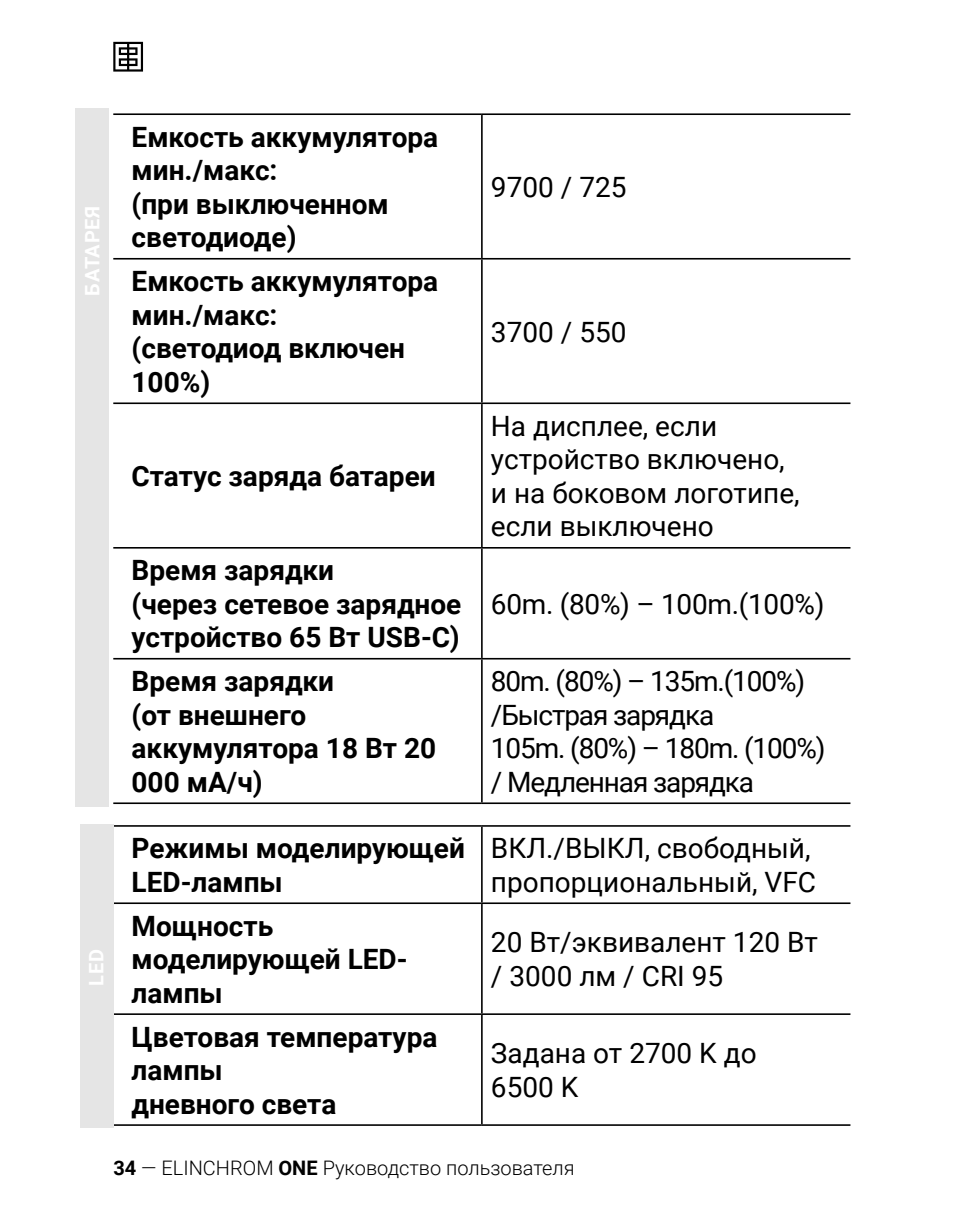
<style>
.page{position:relative;width:964px;height:1225px;background:#fff}
.page>*{position:absolute;margin:0;border:0;box-sizing:border-box;transform-origin:0 0}
.t1{font:700 28px/33.6px "Roboto";color:#000}
.t2{font:28px/33.6px "Roboto";color:#000}
.t3{font:28px/33.6px "Roboto";letter-spacing:-.04em;color:#000}
.t4{font:300 20px "Roboto";color:#000}
.t5{font:700 20px "Roboto";letter-spacing:.035em;color:#fff}
.s1{font-weight:700}
</style>
<div class="page">
<hr style="left:113px;top:113px;width:369px;height:2px;background:#000">
<hr style="left:482px;top:113px;width:368px;height:2px;background:#000">
<hr style="left:113px;top:258px;width:369px;height:1px;background:#000">
<hr style="left:482px;top:258px;width:368px;height:1px;background:#000">
<hr style="left:113px;top:402px;width:369px;height:2px;background:#000">
<hr style="left:482px;top:402px;width:368px;height:2px;background:#000">
<hr style="left:113px;top:547px;width:369px;height:1px;background:#000">
<hr style="left:482px;top:547px;width:368px;height:1px;background:#000">
<hr style="left:113px;top:658px;width:369px;height:1px;background:#000">
<hr style="left:482px;top:658px;width:368px;height:1px;background:#000">
<hr style="left:113px;top:802px;width:369px;height:2px;background:#000">
<hr style="left:482px;top:802px;width:368px;height:2px;background:#000">
<hr style="left:113px;top:825px;width:369px;height:1px;background:#000">
<hr style="left:482px;top:825px;width:368px;height:1px;background:#000">
<hr style="left:113px;top:902px;width:369px;height:2px;background:#000">
<hr style="left:482px;top:902px;width:368px;height:2px;background:#000">
<hr style="left:113px;top:1013px;width:369px;height:2px;background:#000">
<hr style="left:482px;top:1013px;width:368px;height:2px;background:#000">
<hr style="left:113px;top:1124px;width:369px;height:1px;background:#000">
<hr style="left:482px;top:1124px;width:368px;height:1px;background:#000">
<hr style="left:481px;top:115px;width:2px;height:143px;background:#000">
<hr style="left:481px;top:259px;width:2px;height:143px;background:#000">
<hr style="left:481px;top:404px;width:2px;height:143px;background:#000">
<hr style="left:481px;top:548px;width:2px;height:110px;background:#000">
<hr style="left:481px;top:659px;width:2px;height:143px;background:#000">
<hr style="left:481px;top:826px;width:2px;height:76px;background:#000">
<hr style="left:481px;top:904px;width:2px;height:109px;background:#000">
<hr style="left:481px;top:1015px;width:2px;height:109px;background:#000">
<div style="left:75px;top:108px;width:34px;height:698px;background:#e5e5e5"></div>
<div style="left:80px;top:824px;width:33px;height:304px;background:#e5e5e5"></div>
<svg style="left:113px;top:42px;width:30px;height:30px"></svg>
<p class="t5" style="left:78px;top:296px;width:92px;rotate:-90deg">БАТАРЕЯ</p>
<p class="t5" style="left:82px;top:986px;width:38px;rotate:-90deg">LED</p>
<p class="t1" style="left:132px;top:119px;width:308px">Емкость аккумулятора мин./макс:<br>(при выключенном светодиоде)</p>
<p class="t1" style="left:132px;top:263px;width:308px">Емкость аккумулятора мин./макс:<br>(светодиод включен<br>100%)</p>
<p class="t1" style="left:132px;top:458px;width:306px">Статус заряда батареи</p>
<p class="t1" style="left:132px;top:552px;width:331px">Время зарядки<br>(через сетевое зарядное устройство 65 Вт USB-C)</p>
<p class="t2" style="left:491px;top:169px;width:137px">9700 / 725</p>
<p class="t2" style="left:491px;top:314px;width:137px">3700 / 550</p>
<p class="t2" style="left:491px;top:408px;width:310px">На дисплее, если устройство включено, и на боковом логотипе, если выключено</p>
<p class="t2" style="left:491px;top:586px;width:335px">60m. (80%) – 100m.(100%)</p>
<p class="t1" style="left:132px;top:663px;width:306px">Время зарядки<br>(от внешнего аккумулятора 18 Вт 20<br>000 мА/ч)</p>
<p class="t3" style="left:491px;top:663px;width:336px">80m. (80%) – 135m.(100%) /Быстрая зарядка<br>105m. (80%) – 180m. (100%) / Медленная зарядка</p>
<p class="t1" style="left:132px;top:830px;width:335px">Режимы моделирующей<br>LED-лампы</p>
<p class="t2" style="left:491px;top:830px;width:327px">ВКЛ./ВЫКЛ, свободный, пропорциональный, VFC</p>
<p class="t1" style="left:132px;top:907px;width:278px">Мощность моделирующей LED&shy;лампы</p>
<p class="t2" style="left:491px;top:924px;width:328px">20 Вт/эквивалент 120 Вт / 3000 лм / CRI 95</p>
<p class="t1" style="left:132px;top:1018px;width:307px">Цветовая температура лампы<br>дневного света</p>
<p class="t2" style="left:491px;top:1035px;width:267px">Задана от 2700 K до<br>6500 K</p>
<p class="t4" style="left:113px;top:1154px;width:463px"><span class="s1">34</span> — ELINCHROM <span class="s1">ONE</span> Руководство пользователя</p>
</div>
